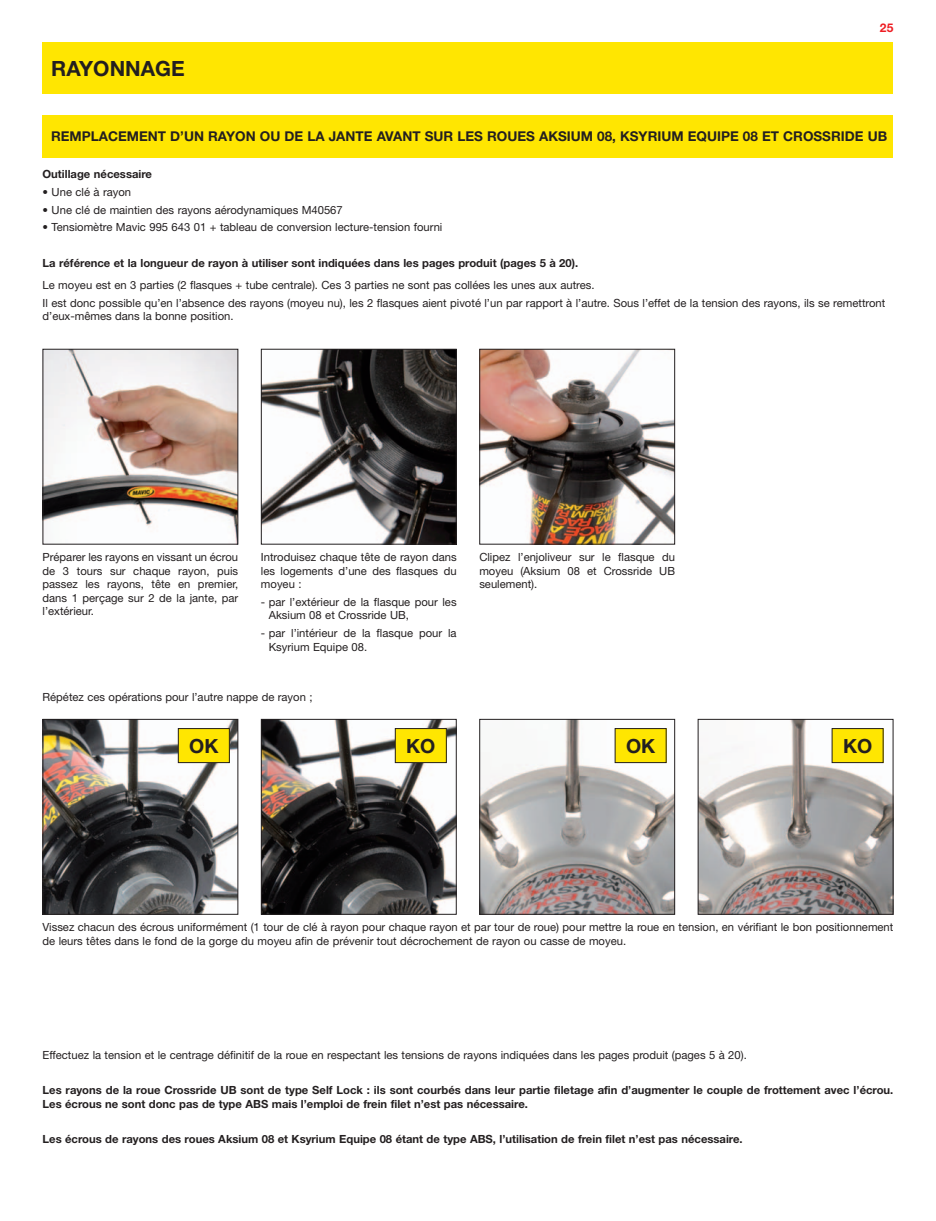
<style>
.page{position:relative;width:936px;height:1221px;background:#fff}
.page>*{position:absolute;margin:0;border:0;box-sizing:border-box;transform-origin:0 0}
.t1{font:700 21px "Helvetica Neue";color:#231f20}
.t2{font:700 19.5px "Helvetica Neue";letter-spacing:-.005em;color:#231f20}
.t3{font:700 13.5px "Helvetica Neue";color:#231f20}
.t4{font:700 12px "Helvetica Neue";color:#ee1d23}
.t5{font:11.25px/13.5px "Helvetica Neue";color:#231f20}
.t6{font:700 11.25px/13.5px "Helvetica Neue";color:#231f20}
</style>
<div class="page">
<div style="left:43px;top:115px;width:850px;height:42px;background:#ffe601"></div>
<div style="left:43px;top:43px;width:850px;height:51px;background:#ffe601"></div>
<img style="left:45px;top:351px;width:191px;height:191px">
<div style="left:43px;top:349px;width:195px;height:195px;border:1px solid #231f20"></div>
<img style="left:263px;top:351px;width:191px;height:191px">
<div style="left:261px;top:349px;width:195px;height:195px;border:1px solid #231f20"></div>
<img style="left:481px;top:351px;width:192px;height:191px">
<div style="left:479px;top:349px;width:196px;height:195px;border:1px solid #231f20"></div>
<img style="left:45px;top:721px;width:191px;height:191px">
<div style="left:43px;top:719px;width:195px;height:195px;border:1px solid #231f20"></div>
<img style="left:263px;top:721px;width:191px;height:191px">
<div style="left:261px;top:719px;width:195px;height:195px;border:1px solid #231f20"></div>
<div style="left:178px;top:728px;width:51px;height:34px;background:#ffe601"></div>
<div style="left:178px;top:728px;width:52px;height:35px;border:1px solid #231f20"></div>
<div style="left:395px;top:728px;width:51px;height:34px;background:#ffe601"></div>
<div style="left:395px;top:728px;width:51px;height:35px;border:1px solid #231f20"></div>
<img style="left:481px;top:721px;width:192px;height:191px">
<div style="left:479px;top:719px;width:196px;height:195px;border:1px solid #231f20"></div>
<img style="left:699px;top:721px;width:192px;height:191px">
<div style="left:697px;top:719px;width:196px;height:195px;border:1px solid #231f20"></div>
<div style="left:615px;top:728px;width:51px;height:34px;background:#ffe601"></div>
<div style="left:614px;top:728px;width:52px;height:35px;border:1px solid #231f20"></div>
<div style="left:832px;top:728px;width:51px;height:34px;background:#ffe601"></div>
<div style="left:831px;top:728px;width:52px;height:35px;border:1px solid #231f20"></div>
<h1 class="t1" style="left:51px;top:61px;width:135px">RAYONNAGE</h1>
<p class="t4" style="left:879px;top:23px;width:15px">25</p>
<p class="t3" style="left:51px;top:131px;width:837px">REMPLACEMENT D’UN RAYON OU DE LA JANTE AVANT SUR LES ROUES AKSIUM 08, KSYRIUM EQUIPE 08 ET CROSSRIDE UB</p>
<p class="t6" style="left:43px;top:168px;width:111px">Outillage nécessaire</p>
<p class="t5" style="left:43px;top:186px;width:90px">• Une clé à rayon</p>
<p class="t5" style="left:43px;top:204px;width:302px">• Une clé de maintien des rayons aérodynamiques M40567</p>
<p class="t5" style="left:43px;top:222px;width:401px">• Tensiomètre Mavic 995 643 01 + tableau de conversion lecture-tension fourni</p>
<p class="t6" style="left:43px;top:257px;width:537px">La référence et la longueur de rayon à utiliser sont indiquées dans les pages produit (pages 5 à 20).</p>
<p class="t5" style="left:43px;top:277px;width:844px;line-height:17.7px">Le moyeu est en 3 parties (2 flasques + tube centrale). Ces 3 parties ne sont pas collées les unes aux autres.<br>Il est donc possible qu’en l’absence des rayons (moyeu nu), les 2 flasques aient pivoté l’un par rapport à l’autre. Sous l’effet de la tension des rayons, ils se remettront</p>
<p class="t5" style="left:43px;top:310px;width:192px">d’eux-mêmes dans la bonne position.</p>
<p class="t5" style="left:43px;top:551px;width:197px;text-align:justify">Préparer les rayons en vissant un écrou de 3 tours sur chaque rayon, puis passez les rayons, tête en premier, dans 1 perçage sur 2 de la jante, par l’extérieur.</p>
<p class="t5" style="left:261px;top:551px;width:197px;text-align:justify">Introduisez chaque tête de rayon dans les logements d’une des flasques du moyeu :</p>
<p class="t5" style="left:269px;top:596px;width:189px;text-indent:-8px">- par l’extérieur de la flasque pour les<br>Aksium 08 et Crossride UB,</p>
<p class="t5" style="left:269px;top:627px;width:189px;text-indent:-8px">- par l’intérieur de la flasque pour la<br>Ksyrium Equipe 08.</p>
<p class="t5" style="left:43px;top:691px;width:271px">Répétez ces opérations pour l’autre nappe de rayon ;</p>
<p class="t5" style="left:479px;top:551px;width:197px;text-align:justify">Clipez l’enjoliveur sur le flasque du moyeu (Aksium 08 et Crossride UB seulement).</p>
<h2 class="t2" style="left:189px;top:739px;width:31px">OK</h2>
<h2 class="t2" style="left:406px;top:739px;width:31px">KO</h2>
<h2 class="t2" style="left:626px;top:739px;width:31px">OK</h2>
<h2 class="t2" style="left:843px;top:739px;width:31px">KO</h2>
<p class="t5" style="left:43px;top:921px;width:852px">Vissez chacun des écrous uniformément (1 tour de clé à rayon pour chaque rayon et par tour de roue) pour mettre la roue en tension, en vérifiant le bon positionnement de leurs têtes dans le fond de la gorge du moyeu afin de prévenir tout décrochement de rayon ou casse de moyeu.</p>
<p class="t5" style="left:43px;top:1049px;width:705px">Effectuez la tension et le centrage définitif de la roue en respectant les tensions de rayons indiquées dans les pages produit (pages 5 à 20).</p>
<p class="t6" style="left:43px;top:1084px;width:852px">Les rayons de la roue Crossride UB sont de type Self Lock : ils sont courbés dans leur partie filetage afin d’augmenter le couple de frottement avec l’écrou.<br>Les écrous ne sont donc pas de type ABS mais l’emploi de frein filet n’est pas nécessaire.</p>
<p class="t6" style="left:43px;top:1133px;width:701px">Les écrous de rayons des roues Aksium 08 et Ksyrium Equipe 08 étant de type ABS, l’utilisation de frein filet n’est pas nécessaire.</p>
</div>
